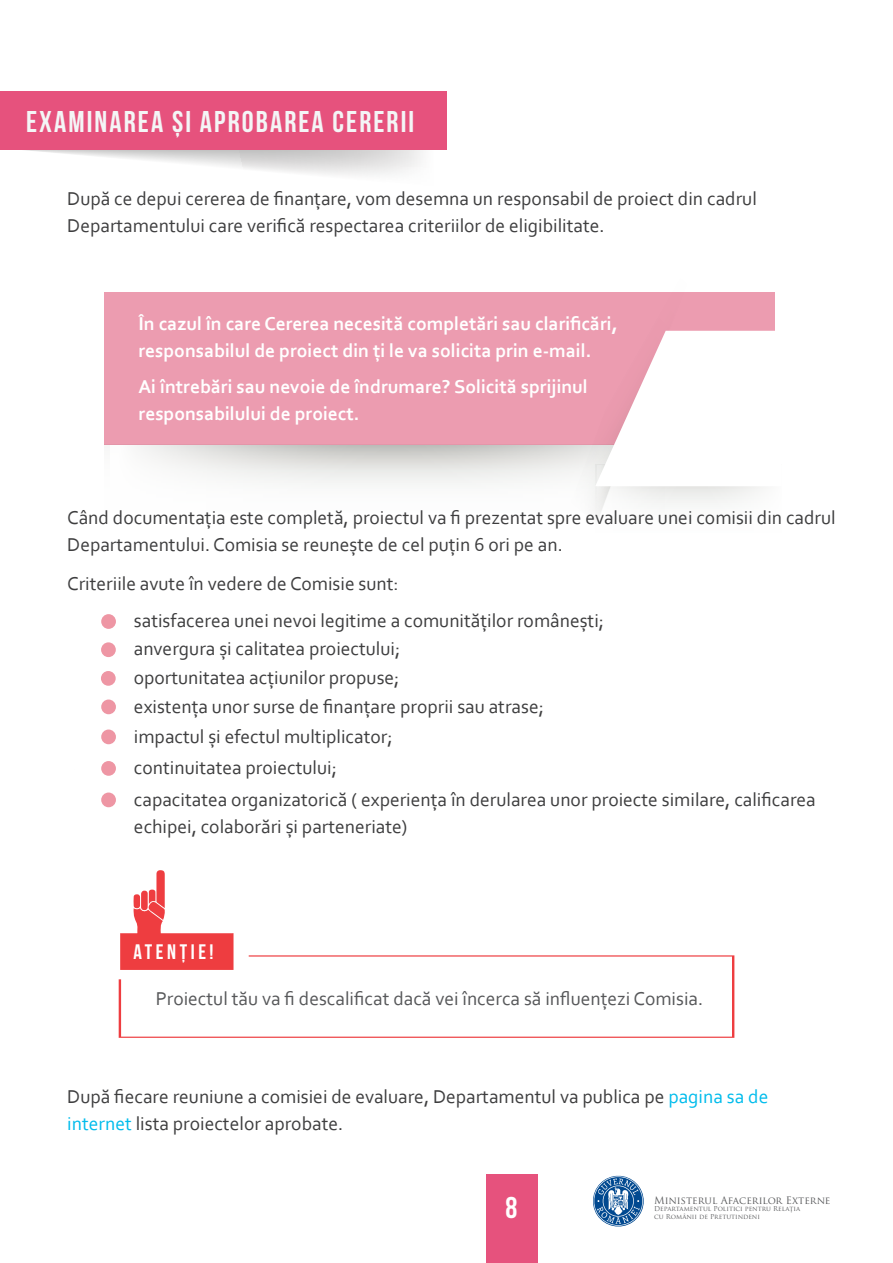
<style>
.page{position:relative;width:893px;height:1263px;background:#fff}
.page>*{position:absolute;margin:0;border:0;box-sizing:border-box;transform-origin:0 0}
.t1{font:30px "Bebas Neue";letter-spacing:.07em;color:#f4f5f6}
.t2{font:30px "Bebas Neue";color:#fff}
.t3{font:21px "Bebas Neue";letter-spacing:.17em;color:#fff}
.t4{font:19.5px/30px "Corbel";color:#3e3e3f}
.t5{font:700 19.5px/27px "Corbel";color:#fff}
.t6{font:19.5px "Corbel";color:#57585a}
.t7{font:10.05px "Trajan Pro";color:#57585a}
.t8{font:6.6px/7.9px "Trajan Pro";color:#57585a}
.s1{color:#00bcec}
</style>
<div class="page">
<svg style="left:593px;top:1175px;width:51px;height:52px"></svg>
<div style="left:487px;top:1174px;width:51px;height:89px;background:#e6527d"></div>
<svg style="left:26px;top:150px;width:397px;height:25px"></svg>
<div style="left:0;top:92px;width:446px;height:58px;background:#e6527d"></div>
<div style="left:104px;top:293px;width:671px;height:152px;background:#ec9cb0"></div>
<svg style="left:137px;top:445px;width:434px;height:38px"></svg>
<svg style="left:571px;top:292px;width:204px;height:225px"></svg>
<svg style="left:119px;top:955px;width:615px;height:83px"></svg>
<svg style="left:120px;top:870px;width:114px;height:100px"></svg>
<div style="left:101px;top:614px;width:15px;height:15px;background:#ee96a4;border-radius:50%"></div>
<div style="left:101px;top:642px;width:15px;height:15px;background:#ee96a4;border-radius:50%"></div>
<div style="left:101px;top:671px;width:15px;height:15px;background:#ee96a4;border-radius:50%"></div>
<div style="left:101px;top:699px;width:15px;height:15px;background:#ee96a4;border-radius:50%"></div>
<div style="left:101px;top:729px;width:15px;height:15px;background:#ee96a4;border-radius:50%"></div>
<div style="left:101px;top:761px;width:15px;height:15px;background:#ee96a4;border-radius:50%"></div>
<div style="left:101px;top:792px;width:15px;height:15px;background:#ee96a4;border-radius:50%"></div>
<h1 class="t1" style="left:26px;top:105px;width:390px">EXAMINAREA ȘI APROBAREA CERERII</h1>
<p class="t4" style="left:67px;top:185px;width:691px;line-height:27px">După ce depui cererea de finanţare, vom desemna un responsabil de proiect din cadrul<br>Departamentului care verifică respectarea criteriilor de eligibilitate.</p>
<p class="t5" style="left:138px;top:309px;width:481px">În cazul în care Cererea necesită completări sau clarificări, responsabilul de proiect din ţi le va solicita prin e-mail.</p>
<p class="t5" style="left:138px;top:373px;width:451px">Ai întrebări sau nevoie de îndrumare? Solicită sprijinul responsabilului de proiect.</p>
<p class="t4" style="left:67px;top:504px;width:770px;line-height:27px">Când documentaţia este completă, proiectul va fi prezentat spre evaluare unei comisii din cadrul<br>Departamentului. Comisia se reunește de cel puţin 6 ori pe an.</p>
<p class="t4" style="left:134px;top:564px;width:472px;line-height:37.2px;text-indent:-67px">Criteriile avute în vedere de Comisie sunt:<br>satisfacerea unei nevoi legitime a comunităţilor românești;</p>
<p class="t4" style="left:134px;top:633px;width:684px">anvergura și calitatea proiectului;<br>oportunitatea acţiunilor propuse;<br>existenţa unor surse de finanţare proprii sau atrase;<br>impactul și efectul multiplicator;<br>continuitatea proiectului;<br>capacitatea organizatorică ( experienţa în derularea unor proiecte similare, calificarea</p>
<p class="t4" style="left:134px;top:811px;width:275px">echipei, colaborări și parteneriate)</p>
<p class="t3" style="left:134px;top:940px;width:82px">ATENȚIE!</p>
<p class="t6" style="left:156px;top:987px;width:549px">Proiectul tău va fi descalificat dacă vei încerca să influenţezi Comisia.</p>
<p class="t4" style="left:67px;top:1082px;width:703px;line-height:27px">După fiecare reuniune a comisiei de evaluare, Departamentul va publica pe <span class="s1">pagina sa de internet</span> lista proiectelor aprobate.</p>
<h1 class="t2" style="left:505px;top:1191px;width:13px">8</h1>
<p class="t7" style="left:654px;top:1193px;width:178px">Ministerul Afacerilor Externe</p>
<p class="t8" style="left:654px;top:1205px;width:148px">Departamentul Politici pentru Relaţia cu Românii de Pretutindeni</p>
</div>
